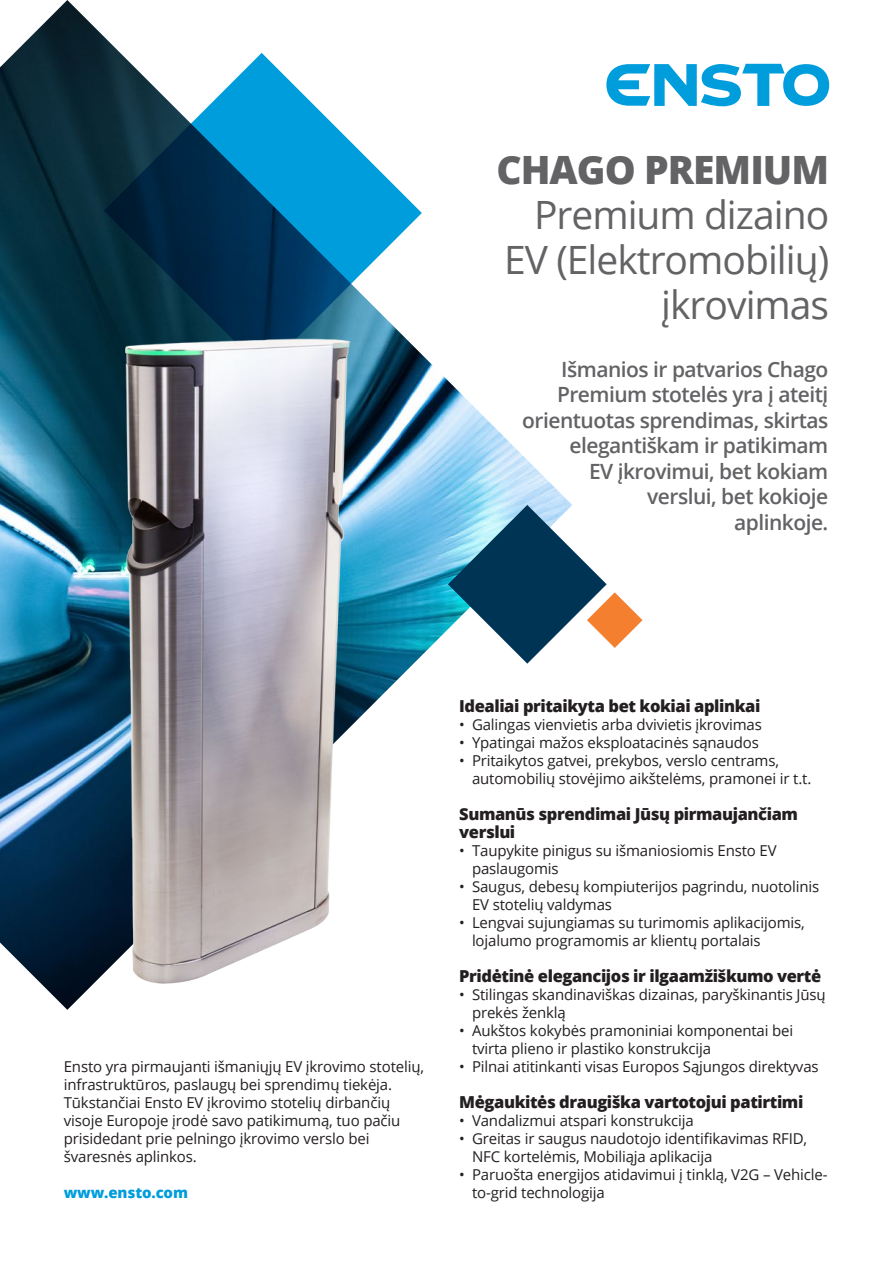
<style>
.page{position:relative;width:893px;height:1263px;background:#fff}
.page>*{position:absolute;margin:0;border:0;box-sizing:border-box;transform-origin:0 0}
.t1{font:39px/45px "Open Sans";letter-spacing:-.025em;color:#636366;text-align:right}
.t2{font:800 39px "Open Sans";letter-spacing:-.025em;color:#636366}
.t3{font:600 21px/25.5px "Open Sans";letter-spacing:-.025em;color:#636366;text-align:right}
.t4{font:800 16.5px/18px "Open Sans";letter-spacing:-.025em;color:#231f20}
.t5{font:15px/18px "Open Sans";letter-spacing:-.01em;color:#231f20}
.t6{font:800 15px "Open Sans";letter-spacing:-.01em;color:#009ddc}
</style>
<div class="page">
<svg style="left:606px;top:63px;width:223px;height:43px"></svg>
<img style="left:0;top:0;width:572px;height:1010px">
<svg style="left:104px;top:53px;width:318px;height:318px"></svg>
<svg style="left:448px;top:505px;width:194px;height:159px"></svg>
<img style="left:96px;top:314px;width:297px;height:686px">
<h1 class="t2" style="left:496px;top:140px;width:334px">CHAGO PREMIUM</h1>
<h1 class="t1" style="left:504px;top:191px;width:326px">Premium dizaino<br>EV (Elektromobilių) įkrovimas</h1>
<h2 class="t3" style="left:522px;top:356px;width:308px">Išmanios ir patvarios Chago<br>Premium stotelės yra į ateitį orientuotas sprendimas, skirtas elegantiškam ir patikimam<br>EV įkrovimui, bet kokiam verslui, bet kokioje<br>aplinkoje.</h2>
<p class="t5" style="left:64px;top:1057px;width:362px">Ensto yra pirmaujanti išmaniųjų EV įkrovimo stotelių, infrastruktūros, paslaugų bei sprendimų tiekėja.<br>Tūkstančiai Ensto EV įkrovimo stotelių dirbančių visoje Europoje įrodė savo patikimumą, tuo pačiu prisidedant prie pelningo įkrovimo verslo bei švaresnės aplinkos.</p>
<p class="t6" style="left:64px;top:1181px;width:126px">www.ensto.com</p>
<p class="t4" style="left:459px;top:696px;width:303px">Idealiai pritaikyta bet kokiai aplinkai</p>
<p class="t5" style="left:459px;top:715px;width:304px">• Galingas vienvietis arba dvivietis įkrovimas</p>
<p class="t5" style="left:459px;top:733px;width:301px">• Ypatingai mažos eksploatacinės sąnaudos</p>
<p class="t5" style="left:472px;top:751px;width:341px;text-indent:-13px">• Pritaikytos gatvei, prekybos, verslo centrams, automobilių stovėjimo aikštelėms, pramonei ir t.t.</p>
<p class="t4" style="left:459px;top:804px;width:340px">Sumanūs sprendimai Jūsų pirmaujančiam verslui</p>
<p class="t5" style="left:472px;top:841px;width:306px;text-indent:-13px">• Taupykite pinigus su išmaniosiomis Ensto EV paslaugomis</p>
<p class="t5" style="left:472px;top:877px;width:349px;text-indent:-13px">• Saugus, debesų kompiuterijos pagrindu, nuotolinis<br>EV stotelių valdymas</p>
<p class="t5" style="left:472px;top:913px;width:334px;text-indent:-13px">• Lengvai sujungiamas su turimomis aplikacijomis, lojalumo programomis ar klientų portalais</p>
<p class="t4" style="left:459px;top:966px;width:364px">Pridėtinė elegancijos ir ilgaamžiškumo vertė</p>
<p class="t5" style="left:472px;top:985px;width:355px;text-indent:-13px">• Stilingas skandinaviškas dizainas, paryškinantis Jūsų prekės ženklą</p>
<p class="t5" style="left:472px;top:1021px;width:323px;text-indent:-13px">• Aukštos kokybės pramoniniai komponentai bei tvirta plieno ir plastiko konstrukcija</p>
<p class="t5" style="left:459px;top:1057px;width:361px">• Pilnai atitinkanti visas Europos Sąjungos direktyvas</p>
<p class="t4" style="left:459px;top:1092px;width:346px">Mėgaukitės draugiška vartotojui patirtimi</p>
<p class="t5" style="left:459px;top:1111px;width:236px">• Vandalizmui atspari konstrukcija</p>
<p class="t5" style="left:472px;top:1129px;width:337px;text-indent:-13px">• Greitas ir saugus naudotojo identifikavimas RFID,<br>NFC kortelėmis, Mobiliąja aplikacija</p>
<p class="t5" style="left:472px;top:1165px;width:357px;text-indent:-13px">• Paruošta energijos atidavimui į tinklą, V2G – Vehicle&shy;to-grid technologija</p>
</div>
